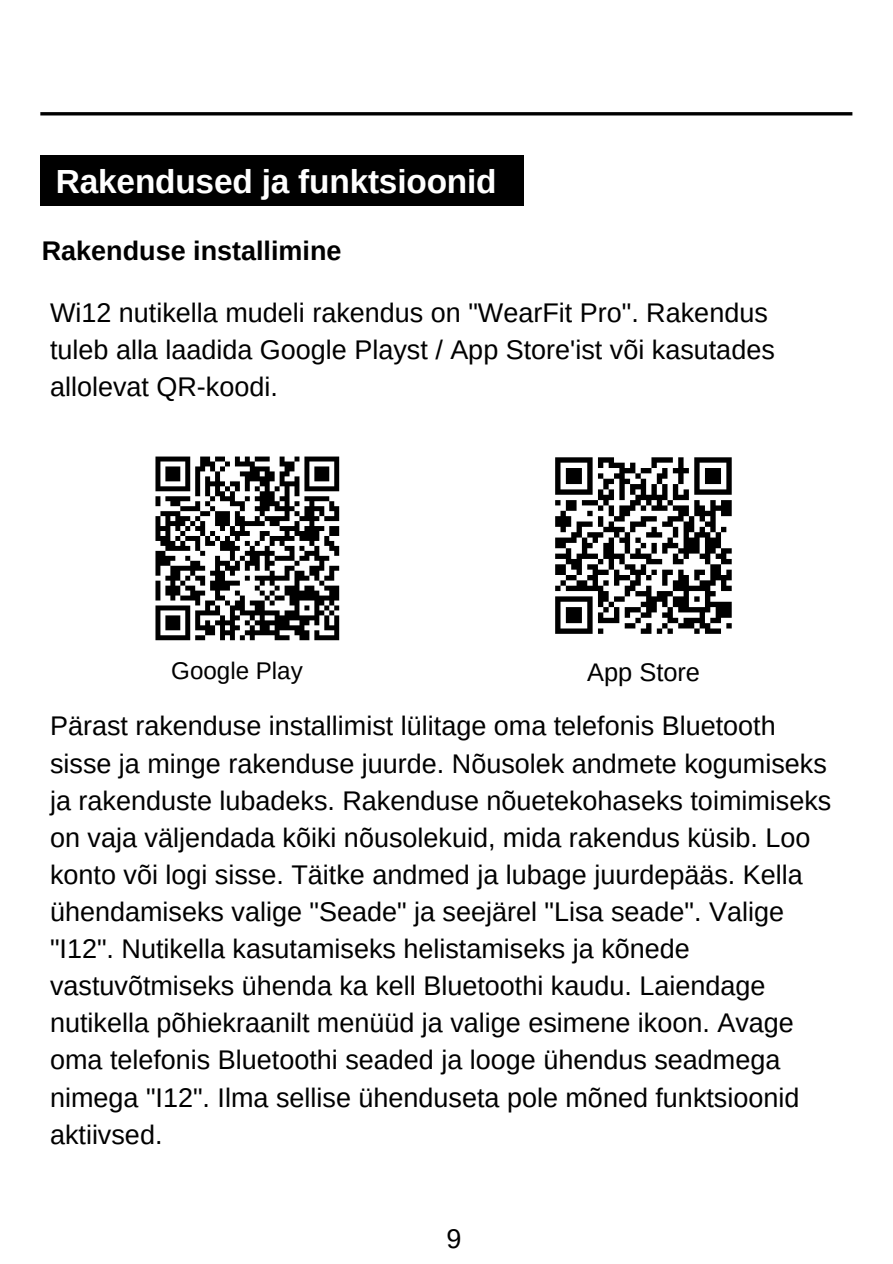
<style>
.page{position:relative;width:893px;height:1264px;background:#fff}
.page>*{position:absolute;margin:0;border:0;box-sizing:border-box;transform-origin:0 0}
.t1{font:700 33.45px "Arimo";letter-spacing:-.005em;color:#fff}
.t2{font:27px/37px "Arimo";color:#000}
.t3{font:700 27px "Arimo";color:#000}
.t4{font:25.35px "Arimo";color:#000}
.t5{font:24.15px "Arimo";color:#000}
</style>
<div class="page">
<hr style="left:40px;top:112px;width:812px;height:3px;background:#000">
<div style="left:40px;top:156px;width:483px;height:50px;background:#000"></div>
<svg style="left:155px;top:456px;width:185px;height:185px"></svg>
<svg style="left:555px;top:457px;width:177px;height:177px"></svg>
<p class="t1" style="left:56px;top:162px;width:442px">Rakendused ja funktsioonid</p>
<p class="t3" style="left:42px;top:236px;width:301px">Rakenduse installimine</p>
<p class="t2" style="left:50px;top:294px;width:726px">Wi12 nutikella mudeli rakendus on "WearFit Pro". Rakendus tuleb alla laadida Google Playst / App Store'ist või kasutades allolevat QR-koodi.</p>
<p class="t5" style="left:171px;top:657px;width:133px">Google Play</p>
<p class="t4" style="left:587px;top:658px;width:114px">App Store</p>
<p class="t2" style="left:50px;top:707px;width:782px">Pärast rakenduse installimist lülitage oma telefonis Bluetooth sisse ja minge rakenduse juurde. Nõusolek andmete kogumiseks ja rakenduste lubadeks. Rakenduse nõuetekohaseks toimimiseks on vaja väljendada kõiki nõusolekuid, mida rakendus küsib. Loo konto või logi sisse. Täitke andmed ja lubage juurdepääs. Kella ühendamiseks valige "Seade" ja seejärel "Lisa seade". Valige "I12". Nutikella kasutamiseks helistamiseks ja kõnede vastuvõtmiseks ühenda ka kell Bluetoothi kaudu. Laiendage nutikella põhiekraanilt menüüd ja valige esimene ikoon. Avage oma telefonis Bluetoothi seaded ja looge ühendus seadmega nimega "I12". Ilma sellise ühenduseta pole mõned funktsioonid aktiivsed.</p>
<p class="t2" style="left:446px;top:1219px;width:16px">9</p>
</div>
